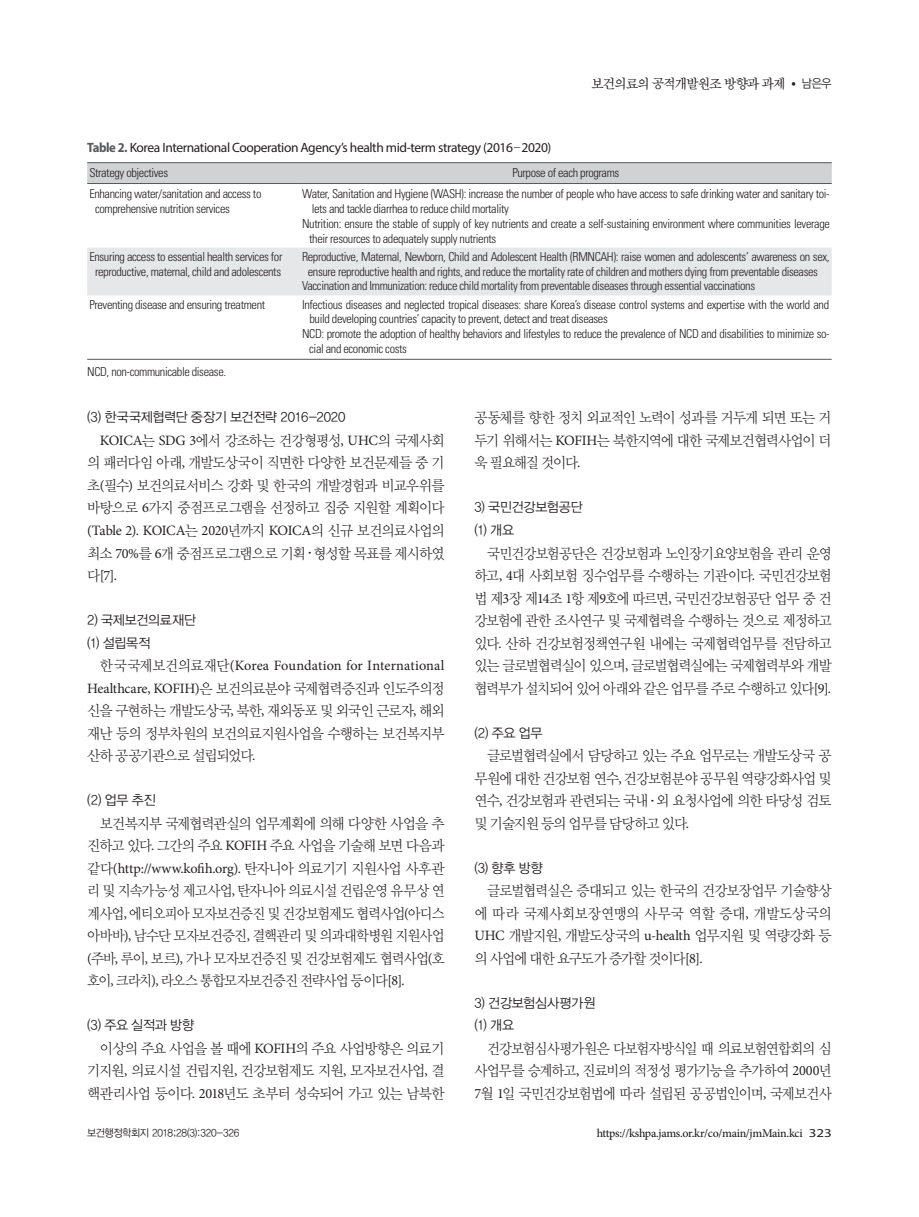
<style>
.page{position:relative;width:919px;height:1217px;background:#fff}
.page>*{position:absolute;margin:0;border:0;box-sizing:border-box;transform-origin:0 0}
.t1{font:14.7px/22.5px "YDIY Mj O320";letter-spacing:-.06em;color:#231f20;text-align:justify;scale:.95 1}
.t2{font:14.7px/22.5px "YDIY Mj O320";letter-spacing:-.06em;color:#231f20;text-align:justify;scale:.94 1}
.t3{font:14.7px/22.5px "YDIY Mj O320";letter-spacing:-.06em;color:#231f20;text-align:justify;scale:.93 1}
.t4{font:14.25px "Minion Pro";letter-spacing:-.005em;color:#231f20}
.t5{font:14.25px "Minion Pro";letter-spacing:-.025em;color:#231f20}
.t6{font:14.25px "San Sw M";letter-spacing:-.05em;color:#231f20;scale:.95 1}
.t7{font:13.5px "Myriad Pro";letter-spacing:-.03em;color:#231f20}
.t8{font:13.35px/22.5px "YDIYGO320";letter-spacing:-.015em;color:#231f20}
.t9{font:300 condensed 12.3px/14.7px "Univers LT Std";letter-spacing:-.03em;color:#231f20}
.t10{font:500 12px "Minion Pro";letter-spacing:-.025em;color:#231f20}
.t11{font:10.5px "YDIYGO320";letter-spacing:-.03em;color:#231f20;scale:.95 1}
.s1{font-family:"Dotum"}
.s2{font-family:"YDIYGO320";font-size:12px}
.s3{font-weight:700;font-stretch:semi-condensed;color:#57585a}
.s4{font-family:"Univers LT Std";font-weight:300;font-stretch:condensed;font-size:12.3px}
.s5{font-family:"Minion Pro";font-size:14.25px}
.s6{font-family:"YDIY Mj O320";font-size:14.7px}
.s7{font-family:"Gulim Che"}
.s8{font-family:"Myriad Pro";font-weight:400}
</style>
<div class="page">
<div style="left:87px;top:163px;width:744px;height:20px;background:#d1d2d4"></div>
<div style="left:87px;top:248px;width:744px;height:47px;background:#e6e7e9"></div>
<hr style="left:87px;top:162px;width:213px;height:1px;background:#57585a">
<hr style="left:300px;top:162px;width:531px;height:1px;background:#57585a">
<hr style="left:87px;top:183px;width:213px;height:1px;background:#57585a">
<hr style="left:300px;top:183px;width:531px;height:1px;background:#57585a">
<hr style="left:87px;top:359px;width:213px;height:1px;background:#57585a">
<hr style="left:300px;top:359px;width:531px;height:1px;background:#57585a">
<p class="t6" style="left:591px;top:77px;width:254px">보건의료의 공적개발원조 방향과 과제 <span class="s1">•</span> <span class="s2">남은우</span></p>
<p class="t7" style="left:87px;top:139px;width:465px"><span class="s3">Table 2.</span> Korea International Cooperation Agency’s health mid-term strategy (2016<span class="s4">–</span>2020)</p>
<p class="t9" style="left:89px;top:165px;width:80px">Strategy objectives</p>
<p class="t9" style="left:512px;top:165px;width:108px">Purpose of each programs</p>
<p class="t9" style="left:95px;top:186px;width:168px;text-indent:-6px">Enhancing water/sanitation and access to comprehensive nutrition services</p>
<p class="t9" style="left:302px;top:186px;width:529px">Water, Sanitation and Hygiene (WASH): increase the number of people who have access to safe drinking water and sanitary toi-</p>
<p class="t9" style="left:312px;top:201px;width:199px">lets and tackle diarrhea to reduce child mortality</p>
<p class="t9" style="left:302px;top:216px;width:529px">Nutrition: ensure the stable of supply of key nutrients and create a self-sustaining environment where communities leverage</p>
<p class="t9" style="left:309px;top:231px;width:188px">their resources to adequately supply nutrients</p>
<p class="t9" style="left:89px;top:249px;width:195px;text-align:center">Ensuring access to essential health services for reproductive, maternal, child and adolescents</p>
<p class="t9" style="left:302px;top:249px;width:529px">Reproductive, Maternal, Newborn, Child and Adolescent Health (RMNCAH): raise women and adolescents’ awareness on sex,</p>
<p class="t9" style="left:308px;top:264px;width:511px">ensure reproductive health and rights, and reduce the mortality rate of children and mothers dying from preventable diseases</p>
<p class="t9" style="left:302px;top:278px;width:454px">Vaccination and Immunization: reduce child mortality from preventable diseases through essential vaccinations</p>
<p class="t9" style="left:89px;top:297px;width:177px">Preventing disease and ensuring treatment</p>
<p class="t9" style="left:302px;top:297px;width:528px">Infectious diseases and neglected tropical diseases: share Korea’s disease control systems and expertise with the world and</p>
<p class="t9" style="left:309px;top:312px;width:300px">build developing countries’ capacity to prevent, detect and treat diseases</p>
<p class="t9" style="left:302px;top:326px;width:529px">NCD: promote the adoption of healthy behaviors and lifestyles to reduce the prevalence of NCD and disabilities to minimize so-</p>
<p class="t9" style="left:309px;top:341px;width:99px">cial and economic costs</p>
<p class="t9" style="left:87px;top:364px;width:140px">NCD, non-communicable disease.</p>
<p class="t8" style="left:87px;top:406px;width:260px">(3) 한국국제협력단 중장기 보건전략 2016-2020</p>
<p class="t1" style="left:87px;top:429px;width:377px;text-indent:13px"><span class="s5">KOICA</span>는 <span class="s5">SDG 3</span>에서 강조하는 건강형평성<span class="s5">, UHC</span>의 국제사회 의 패러다임 아래<span class="s5">,</span> 개발도상국이 직면한 다양한 보건문제들 중 기 초<span class="s5">(</span>필수<span class="s5">)</span> 보건의료서비스 강화 및 한국의 개발경험과 비교우위를 바탕으로 <span class="s5">6</span>가지 중점프로그램을 선정하고 집중 지원할 계획이다</p>
<p class="t5" style="left:87px;top:520px;width:359px">(Table 2). KOICA<span class="s6">는</span> 2020<span class="s6">년까지</span> KOICA<span class="s6">의 신규 보건의료사업의</span></p>
<p class="t1" style="left:87px;top:541px;width:377px">최소 <span class="s5">70%</span>를 <span class="s5">6</span>개 중점프로그램으로 기획<span class="s7">ᆞ</span>형성할 목표를 제시하였</p>
<p class="t4" style="left:87px;top:565px;width:31px"><span class="s6">다</span>[7].</p>
<p class="t8" style="left:87px;top:609px;width:110px">2) 국제보건의료재단 (1) 설립목적</p>
<p class="t4" style="left:100px;top:655px;width:346px"><span class="s6">한국국제보건의료재단</span>(Korea Foundation for International</p>
<p class="t1" style="left:87px;top:676px;width:377px"><span class="s5">Healthcare, KOFIH)</span>은 보건의료분야 국제협력증진과 인도주의정 신을 구현하는 개발도상국<span class="s5">,</span> 북한<span class="s5">,</span> 재외동포 및 외국인 근로자<span class="s5">,</span> 해외 재난 등의 정부차원의 보건의료지원사업을 수행하는 보건복지부 산하 공공기관으로 설립되었다<span class="s5">.</span></p>
<p class="t8" style="left:87px;top:789px;width:70px">(2) 업무 추진</p>
<p class="t1" style="left:87px;top:811px;width:377px;text-align:right">보건복지부 국제협력관실의 업무계획에 의해 다양한 사업을 추 진하고 있다<span class="s5">.</span> 그간의 주요 <span class="s5">KOFIH</span> 주요 사업을 기술해 보면 다음과</p>
<p class="t4" style="left:87px;top:858px;width:359px"><span class="s6">같다</span>(http://www.kofih.org). <span class="s6">탄자니아 의료기기 지원사업 사후관</span></p>
<p class="t3" style="left:87px;top:879px;width:386px">리 및 지속가능성 제고사업<span class="s5">,</span> 탄자니아 의료시설 건립운영 유무상 연 계사업<span class="s5">,</span> 에티오피아 모자보건증진 및 건강보험제도 협력사업<span class="s5">(</span>아디스 아바바<span class="s5">),</span> 남수단 모자보건증진<span class="s5">,</span> 결핵관리 및 의과대학병원 지원사업 <span class="s5">(</span>주바<span class="s5">,</span> 루이<span class="s5">,</span> 보르<span class="s5">),</span> 가나 모자보건증진 및 건강보험제도 협력사업<span class="s5">(</span>호 호이<span class="s5">,</span> 크라치<span class="s5">),</span> 라오스 통합모자보건증진 전략사업 등이다<span class="s5">[8].</span></p>
<p class="t8" style="left:87px;top:1014px;width:109px">(3) 주요 실적과 방향</p>
<p class="t1" style="left:87px;top:1036px;width:377px;text-indent:13px">이상의 주요 사업을 볼 때에 <span class="s5">KOFIH</span>의 주요 사업방향은 의료기 기지원<span class="s5">,</span> 의료시설 건립지원<span class="s5">,</span> 건강보험제도 지원<span class="s5">,</span> 모자보건사업<span class="s5">,</span> 결 핵관리사업 등이다<span class="s5">. 2018</span>년도 초부터 성숙되어 가고 있는 남북한</p>
<p class="t1" style="left:474px;top:406px;width:377px">공동체를 향한 정치 외교적인 노력이 성과를 거두게 되면 또는 거 두기 위해서는 <span class="s5">KOFIH</span>는 북한지역에 대한 국제보건협력사업이 더 욱 필요해질 것이다<span class="s5">.</span></p>
<p class="t8" style="left:474px;top:496px;width:110px">3) 국민건강보험공단 (1) 개요</p>
<p class="t2" style="left:474px;top:541px;width:381px;text-indent:13px">국민건강보험공단은 건강보험과 노인장기요양보험을 관리 운영 하고<span class="s5">, 4</span>대 사회보험 징수업무를 수행하는 기관이다<span class="s5">.</span> 국민건강보험 법 제<span class="s5">3</span>장 제<span class="s5">14</span>조 <span class="s5">1</span>항 제<span class="s5">9</span>호에 따르면<span class="s5">,</span> 국민건강보험공단 업무 중 건 강보험에 관한 조사연구 및 국제협력을 수행하는 것으로 제정하고 있다<span class="s5">.</span> 산하 건강보험정책연구원 내에는 국제협력업무를 전담하고 있는 글로벌협력실이 있으며<span class="s5">,</span> 글로벌협력실에는 국제협력부와 개발 협력부가 설치되어 있어 아래와 같은 업무를 주로 수행하고 있다<span class="s5">[9].</span></p>
<p class="t8" style="left:474px;top:721px;width:70px">(2) 주요 업무</p>
<p class="t1" style="left:474px;top:744px;width:377px;text-indent:13px">글로벌협력실에서 담당하고 있는 주요 업무로는 개발도상국 공 무원에 대한 건강보험 연수<span class="s5">,</span> 건강보험분야 공무원 역량강화사업 및 연수<span class="s5">,</span> 건강보험과 관련되는 국내<span class="s7">ᆞ</span>외 요청사업에 의한 타당성 검토 및 기술지원 등의 업무를 담당하고 있다<span class="s5">.</span></p>
<p class="t8" style="left:474px;top:856px;width:70px">(3) 향후 방향</p>
<p class="t1" style="left:474px;top:879px;width:377px;text-indent:13px">글로벌협력실은 증대되고 있는 한국의 건강보장업무 기술향상 에 따라 국제사회보장연맹의 사무국 역할 증대<span class="s5">,</span> 개발도상국의 <span class="s5">UHC</span> 개발지원<span class="s5">,</span> 개발도상국의 <span class="s5">u-health</span> 업무지원 및 역량강화 등 의 사업에 대한 요구도가 증가할 것이다<span class="s5">[8].</span></p>
<p class="t8" style="left:474px;top:991px;width:123px">3) 건강보험심사평가원 (1) 개요</p>
<p class="t2" style="left:474px;top:1036px;width:381px;text-indent:13px">건강보험심사평가원은 다보험자방식일 때 의료보험연합회의 심 사업무를 승계하고<span class="s5">,</span> 진료비의 적정성 평가기능을 추가하여 <span class="s5">2000</span>년 <span class="s5">7</span>월 <span class="s5">1</span>일 국민건강보험법에 따라 설립된 공공법인이며<span class="s5">,</span> 국제보건사</p>
<p class="t11" style="left:87px;top:1126px;width:162px">보건행정학회지 2018;28(3):320-326</p>
<p class="t10" style="left:596px;top:1124px;width:236px">https://kshpa.jams.or.kr/co/main/jmMain.kci <span class="s8">323</span></p>
</div>
